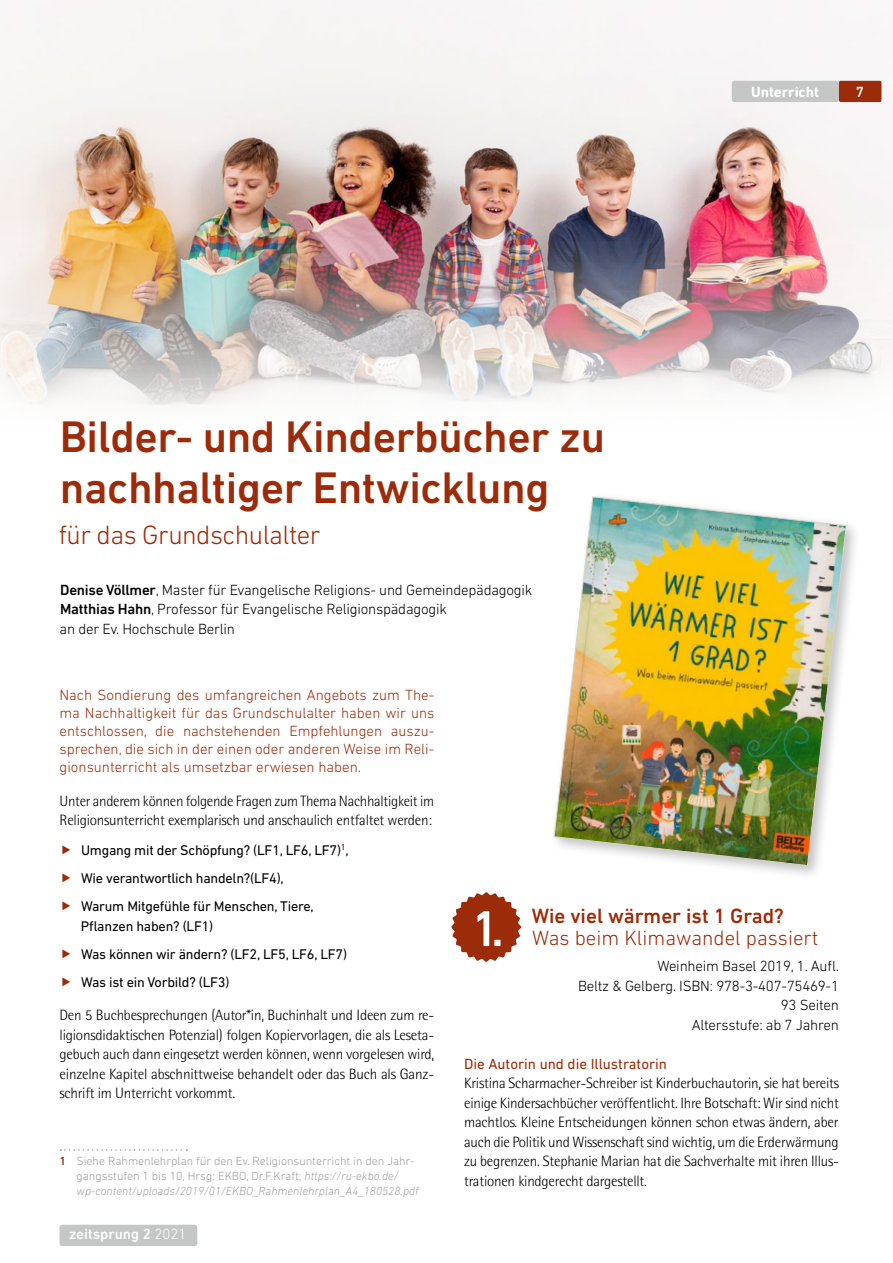
<style>
.page{position:relative;width:893px;height:1263px;background:#fff}
.page>*{position:absolute;margin:0;border:0;box-sizing:border-box;transform-origin:0 0}
.t1{font:500 51.3px "DIN Next LT Pro";color:#fff}
.t2{font:500 45px/51px "DIN Next LT Pro";letter-spacing:-.01em;color:#9c2b09}
.t3{font:300 27px "DIN Next LT Pro";letter-spacing:-.02em;color:#9c2b09}
.t4{font:300 21px "DIN Next LT Pro";color:#9c2b09}
.t5{font:500 21px "DIN Next LT Pro";color:#9c2b09}
.t6{font:300 15px/19.5px "Rotis Semi Sans Std";letter-spacing:-.015em;color:#000;text-align:justify}
.t7{font:300 15px/19.5px "DIN Next LT Pro";letter-spacing:-.015em;color:#000;text-align:right}
.t8{font:300 15px/18px "DIN Next LT Pro";color:#9c2b09;text-align:justify}
.t9{font:15px "DIN Next LT Pro";color:#9c2b09}
.t10{font:500 15px "DIN Next LT Pro";color:#fff}
.t11{font:700 15px "DIN Next LT Pro";color:#fff}
.t12{font:14.25px/28px "DIN Next LT Pro";letter-spacing:-.015em;color:#000}
.t13{font:300 12px/15px "DIN Next LT Pro";color:#9c9d9d}
.s1{font-weight:500}
.s2{font-weight:500;color:#9c2b09}
.s3{font-style:italic}
.s4{font-weight:300}
</style>
<div class="page">
<img style="left:0;top:0;width:893px;height:405px">
<div style="left:839px;top:81px;width:42px;height:21px;background:#9c2b09;border-radius:2px"></div>
<div style="left:732px;top:81px;width:107px;height:21px;background:#c5c6c6;border-radius:3px"></div>
<svg style="left:60px;top:1149px;width:127px;height:2px"></svg>
<svg style="left:451px;top:892px;width:70px;height:70px"></svg>
<div style="left:549px;top:492px;width:312px;height:388px;background:#000;opacity:.25"></div>
<img style="left:554px;top:496px;width:293px;height:370px">
<div style="left:60px;top:1225px;width:137px;height:21px;background:#c5c6c6;border-radius:3px"></div>
<h2 class="t2" style="left:60px;top:411px;width:547px">Bilder- und Kinderbücher zu nachhaltiger Entwicklung</h2>
<h3 class="t3" style="left:59px;top:519px;width:263px">für das Grundschulalter</h3>
<p class="t7" style="left:60px;top:580px;width:474px;text-align:left"><span class="s1">Denise Völlmer</span>, Master für Evangelische Religions- und Gemeindepädagogik<br><span class="s1">Matthias Hahn</span>, Professor für Evangelische Religionspädagogik<br>an der Ev. Hochschule Berlin</p>
<p class="t11" style="left:751px;top:83px;width:70px">Unterricht</p>
<p class="t10" style="left:856px;top:83px;width:10px">7</p>
<p class="t8" style="left:60px;top:685px;width:376px">Nach Sondierung des umfangreichen Angebots zum The&shy;ma Nachhaltigkeit für das Grundschulalter haben wir uns entschlossen, die nachstehenden Empfehlungen auszu&shy;sprechen, die sich in der einen oder anderen Weise im Reli&shy;gionsunterricht als umsetzbar erwiesen haben.</p>
<p class="t6" style="left:60px;top:791px;width:376px">Unter anderem können folgende Fragen zum Thema Nachhaltigkeit im<br>Religionsunterricht exemplarisch und anschaulich entfaltet werden:</p>
<p class="t12" style="left:81px;top:836px;width:269px">Umgang mit der Schöpfung? (LF1, LF6, LF7)<sup>1</sup>,<br>Wie verantwortlich handeln?(LF4),<br>Warum Mitgefühle für Menschen, Tiere,</p>
<p class="t12" style="left:81px;top:912px;width:268px">Pflanzen haben? (LF1)<br>Was können wir ändern? (LF2, LF5, LF6, LF7)<br>Was ist ein Vorbild? (LF3)</p>
<p class="t6" style="left:60px;top:1005px;width:376px">Den 5 Buchbesprechungen (Autor*in, Buchinhalt und Ideen zum re&shy;ligionsdidaktischen Potenzial) folgen Kopiervorlagen, die als Leseta&shy;gebuch auch dann eingesetzt werden können, wenn vorgelesen wird, einzelne Kapitel abschnittweise behandelt oder das Buch als Ganz&shy;schrift im Unterricht vorkommt.</p>
<p class="t13" style="left:77px;top:1153px;width:344px;text-indent:-17px"><span class="s2">1</span> Siehe Rahmenlehrplan für den Ev. Religionsunterricht in den Jahr&shy;gangsstufen 1 bis 10, Hrsg: EKBO, Dr.F.Kraft; <span class="s3">https://ru-ekbo.de/ wp-content/uploads/2019/01/EKBO_Rahmenlehrplan_A4_180528.pdf</span></p>
<p class="t10" style="left:69px;top:1226px;width:119px">zeitsprung 2 <span class="s4">2021</span></p>
<h3 class="t5" style="left:532px;top:903px;width:254px">Wie viel wärmer ist 1 Grad?</h3>
<h3 class="t4" style="left:532px;top:926px;width:288px">Was beim Klimawandel passiert</h3>
<p class="t7" style="left:578px;top:956px;width:262px">Weinheim Basel 2019, 1. Aufl.<br>Beltz &amp; Gelberg. ISBN: 978-3-407-75469-1<br>93 Seiten<br>Altersstufe: ab 7 Jahren</p>
<p class="t9" style="left:464px;top:1055px;width:204px">Die Autorin und die Illustratorin</p>
<p class="t6" style="left:464px;top:1073px;width:376px">Kristina Scharmacher-Schreiber ist Kinderbuchautorin, sie hat bereits einige Kindersachbücher veröffentlicht. Ihre Botschaft: Wir sind nicht machtlos. Kleine Entscheidungen können schon etwas ändern, aber auch die Politik und Wissenschaft sind wichtig, um die Erderwärmung zu begrenzen. Stephanie Marian hat die Sachverhalte mit ihren Illus&shy;trationen kindgerecht dargestellt.</p>
<h1 class="t1" style="left:471px;top:899px;width:35px">1.</h1>
</div>
